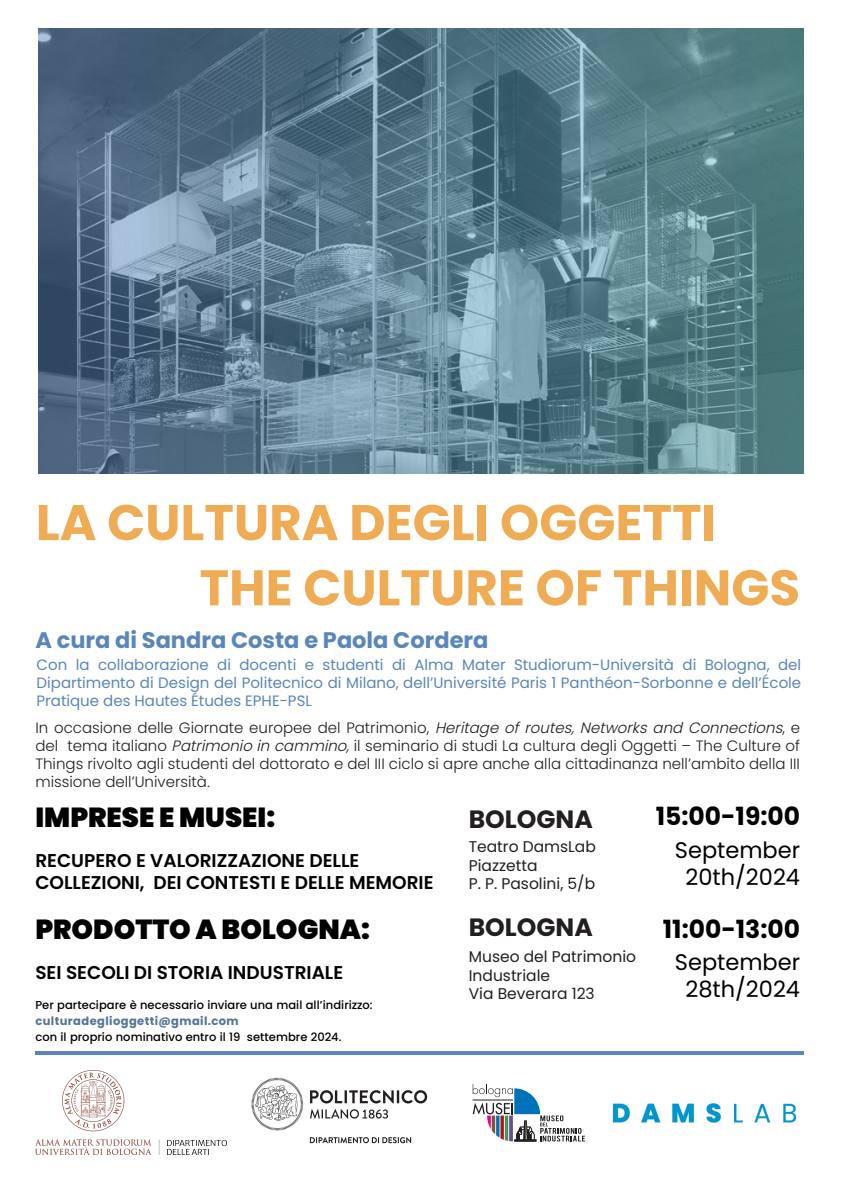
<style>
.page{position:relative;width:842px;height:1177px;background:#fff}
.page>*{position:absolute;margin:0;border:0;box-sizing:border-box;transform-origin:0 0}
.t1{font:700 50px "Poppins";color:#f0ac54}
.t2{font:900 27.5px "Poppins";color:#000}
.t3{font:700 25px "Poppins";color:#000}
.t4{font:700 25px "Poppins";color:#231f20}
.t5{font:22.5px/27px "Poppins";color:#000;text-align:center}
.t6{font:700 22.5px "Poppins";color:#5986bd}
.t7{font:600 18.5px/22.2px "Poppins";color:#000}
.t8{font:15.5px/18.6px "Poppins";color:#231f20}
.t9{font:300 15px/18px "Poppins";color:#231f20;text-align:justify}
.t10{font:15px/18px "Poppins";color:#5986bd;text-align:justify}
.t11{font:500 11.5px/16px "Poppins";letter-spacing:.005em;color:#000}
.s1{font-style:italic}
.s2{font-weight:700;color:#547499}
</style>
<div class="page">
<hr style="left:35px;top:1051px;width:769px;height:3px;background:#5986bd">
<img style="left:38px;top:28px;width:766px;height:445px">
<svg style="left:473px;top:1084px;width:112px;height:57px"></svg>
<img style="left:251px;top:1077px;width:177px;height:67px">
<img style="left:612px;top:1103px;width:185px;height:20px">
<img style="left:35px;top:1070px;width:191px;height:84px">
<p class="t1" style="left:36px;top:493px;width:682px">LA CULTURA DEGLI OGGETTI</p>
<p class="t1" style="left:199px;top:559px;width:602px">THE CULTURE OF THINGS</p>
<p class="t6" style="left:35px;top:626px;width:455px">A cura di Sandra Costa e Paola Cordera</p>
<p class="t10" style="left:37px;top:656px;width:766px">Con la collaborazione di docenti e studenti di Alma Mater Studiorum-Università di Bologna, del Dipartimento di Design del Politecnico di Milano, dell’Université Paris 1 Panthéon-Sorbonne e dell’École Pratique des Hautes Études EPHE-PSL</p>
<p class="t9" style="left:35px;top:719px;width:766px">In occasione delle Giornate europee del Patrimonio, <span class="s1">Heritageofroutes,Networksand Connections</span>, e del tema italiano <span class="s1">Patrimonio incammino,</span>il seminario di studi La cultura degli Oggetti – The Culture of Things rivolto agli studenti del dottorato e del III ciclo si apre anche alla cittadinanza nell’ambito della III missione dell’Università.</p>
<p class="t2" style="left:35px;top:801px;width:241px">IMPRESE E MUSEI:</p>
<p class="t3" style="left:656px;top:801px;width:146px">15:00-19:00</p>
<p class="t7" style="left:35px;top:849px;width:400px">RECUPERO E VALORIZZAZIONE DELLE<br>COLLEZIONI, DEI CONTESTI E DELLE MEMORIE</p>
<p class="t4" style="left:469px;top:804px;width:125px">BOLOGNA</p>
<p class="t8" style="left:469px;top:837px;width:129px">Teatro DamsLab</p>
<p class="t8" style="left:469px;top:856px;width:70px">Piazzetta</p>
<p class="t8" style="left:469px;top:874px;width:128px">P. P. Pasolini, 5/b</p>
<p class="t5" style="left:675px;top:836px;width:127px">September<br>20th/2024</p>
<p class="t4" style="left:469px;top:913px;width:125px">BOLOGNA</p>
<p class="t8" style="left:469px;top:947px;width:169px">Museo del Patrimonio<br>Industriale</p>
<p class="t8" style="left:469px;top:984px;width:127px">Via Beverara 123</p>
<p class="t2" style="left:35px;top:913px;width:336px">PRODOTTO A BOLOGNA:</p>
<p class="t3" style="left:663px;top:914px;width:139px">11:00-13:00</p>
<p class="t7" style="left:35px;top:961px;width:309px">SEI SECOLI DI STORIA INDUSTRIALE</p>
<p class="t5" style="left:675px;top:948px;width:127px">September<br>28th/2024</p>
<p class="t11" style="left:35px;top:997px;width:339px">Per partecipare è necessario inviare una mail all’indirizzo: <span class="s2">culturadeglioggetti@gmail.com</span></p>
<p class="t11" style="left:35px;top:1029px;width:308px">con il proprio nominativo entro il 19 settembre 2024.</p>
</div>
